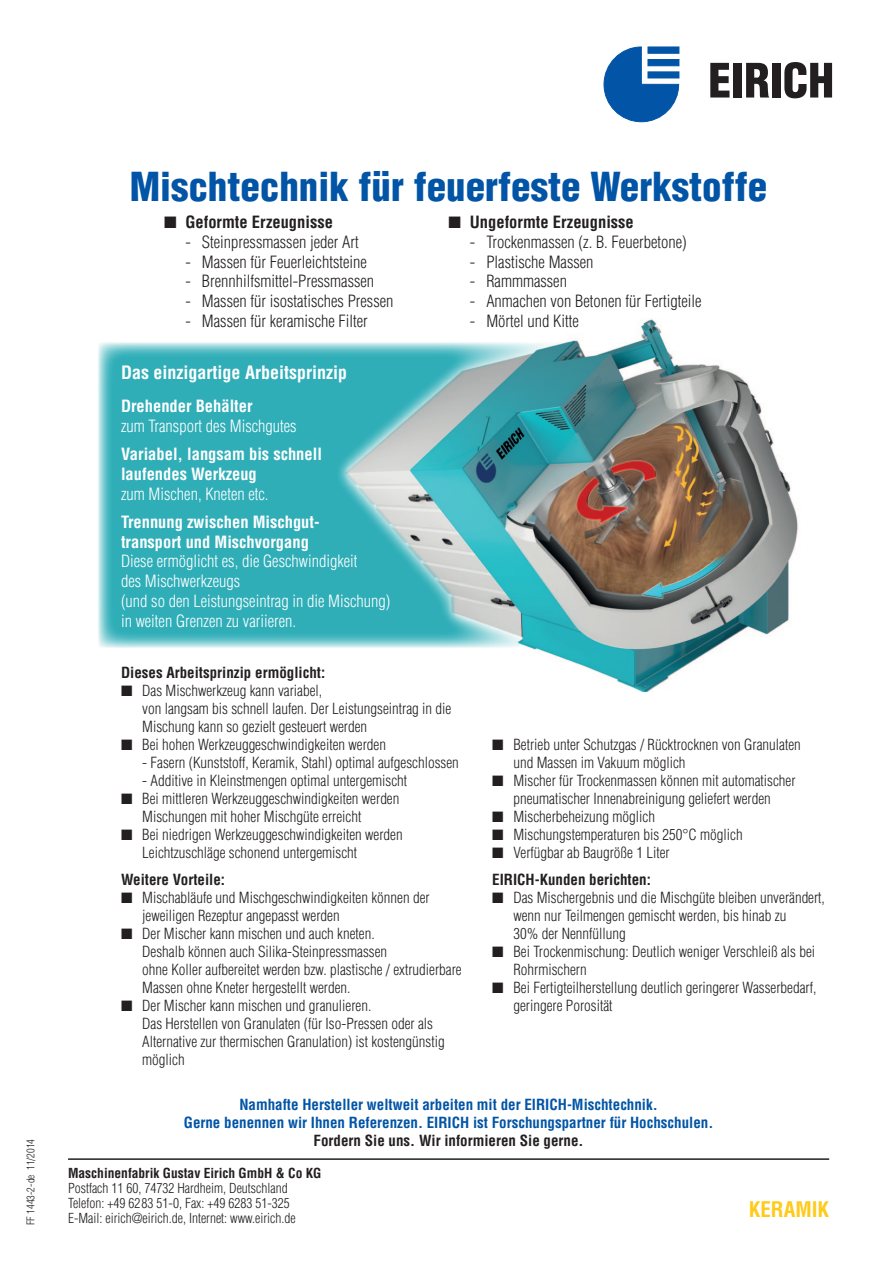
<style>
.page{position:relative;width:893px;height:1263px;background:#fff}
.page>*{position:absolute;margin:0;border:0;box-sizing:border-box;transform-origin:0 0}
.t1{font:900 condensed 39px "Helvetica";color:#0154a6}
.t2{font:700 condensed 21px "Helvetica";color:#fecb1b}
.t3{font:700 condensed 18px "Helvetica";color:#fff}
.t4{font:300 condensed 16.5px "Helvetica";color:#231f20}
.t5{font:300 condensed 16.5px/19.8px "Helvetica";color:#fff}
.t6{font:700 condensed 16.5px/19.8px "Helvetica";color:#fff}
.t7{font:700 condensed 16.5px "Helvetica";color:#231f20}
.t8{font:300 condensed 15px/18px "Helvetica";color:#231f20}
.t9{font:700 condensed 15px/18px "Helvetica";color:#0154a6;text-align:center}
.t10{font:700 condensed 15px "Helvetica";color:#231f20}
.t11{font:300 condensed 13.5px/15px "Helvetica";color:#231f20}
.t12{font:700 condensed 13.5px "Helvetica";color:#231f20}
.t13{font:300 condensed 10.5px "Helvetica";color:#231f20}
.s1{font-weight:700}
</style>
<div class="page">
<img style="left:531px;top:319px;width:267px;height:372px">
<svg style="left:98px;top:342px;width:479px;height:306px;background:#51b3ba"></svg>
<svg style="left:784px;top:62px;width:48px;height:36px"></svg>
<svg style="left:710px;top:63px;width:19px;height:35px"></svg>
<div style="left:734px;top:63px;width:8px;height:35px;background:#231f20"></div>
<svg style="left:746px;top:63px;width:23px;height:35px"></svg>
<div style="left:772px;top:63px;width:8px;height:35px;background:#231f20"></div>
<svg style="left:604px;top:47px;width:75px;height:75px"></svg>
<hr style="left:68px;top:1158px;width:761px;height:2px;background:#231f20">
<p class="t13" style="left:24px;top:1225px;width:88px;rotate:-90deg">FF 1443-2-de 11/2014</p>
<h1 class="t1" style="left:130px;top:162px;width:639px">Mischtechnik für feuerfeste Werkstoffe</h1>
<p class="t7" style="left:164px;top:212px;width:170px">■ Geformte Erzeugnisse</p>
<p class="t4" style="left:185px;top:231px;width:175px">- Steinpressmassen jeder Art</p>
<p class="t4" style="left:185px;top:251px;width:183px">- Massen für Feuerleichtsteine</p>
<p class="t4" style="left:185px;top:271px;width:190px">- Brennhilfsmittel-Pressmassen</p>
<p class="t4" style="left:185px;top:291px;width:210px">- Massen für isostatisches Pressen</p>
<p class="t4" style="left:185px;top:311px;width:184px">- Massen für keramische Filter</p>
<p class="t3" style="left:121px;top:362px;width:228px">Das einzigartige Arbeitsprinzip</p>
<p class="t6" style="left:121px;top:396px;width:133px">Drehender Behälter</p>
<p class="t5" style="left:121px;top:416px;width:177px">zum Transport des Mischgutes</p>
<p class="t6" style="left:121px;top:444px;width:202px">Variabel, langsam bis schnell laufendes Werkzeug</p>
<p class="t5" style="left:121px;top:483px;width:149px">zum Mischen, Kneten etc.</p>
<p class="t6" style="left:121px;top:512px;width:200px">Trennung zwischen Mischgut&shy;transport und Mischvorgang</p>
<p class="t5" style="left:121px;top:551px;width:271px">Diese ermöglicht es, die Geschwindigkeit<br>des Mischwerkzeugs<br>(und so den Leistungseintrag in die Mischung) in weiten Grenzen zu variieren.</p>
<p class="t7" style="left:449px;top:212px;width:187px">■ Ungeformte Erzeugnisse</p>
<p class="t4" style="left:470px;top:231px;width:218px">- Trockenmassen (z. B. Feuerbetone)</p>
<p class="t4" style="left:470px;top:251px;width:125px">- Plastische Massen</p>
<p class="t4" style="left:470px;top:271px;width:99px">- Rammmassen</p>
<p class="t4" style="left:470px;top:291px;width:233px">- Anmachen von Betonen für Fertigteile</p>
<p class="t4" style="left:470px;top:311px;width:111px">- Mörtel und Kitte</p>
<p class="t10" style="left:121px;top:663px;width:206px">Dieses Arbeitsprinzip ermöglicht:</p>
<p class="t8" style="left:142px;top:681px;width:311px;text-indent:-21px">■ Das Mischwerkzeug kann variabel,<br>von langsam bis schnell laufen. Der Leistungseintrag in die<br>Mischung kann so gezielt gesteuert werden</p>
<p class="t8" style="left:121px;top:735px;width:267px">■ Bei hohen Werkzeuggeschwindigkeiten werden</p>
<p class="t8" style="left:142px;top:753px;width:318px">- Fasern (Kunststoff, Keramik, Stahl) optimal aufgeschlossen</p>
<p class="t8" style="left:142px;top:771px;width:266px">- Additive in Kleinstmengen optimal untergemischt</p>
<p class="t8" style="left:142px;top:789px;width:259px;text-indent:-21px">■ Bei mittleren Werkzeuggeschwindigkeiten werden<br>Mischungen mit hoher Mischgüte erreicht</p>
<p class="t8" style="left:142px;top:825px;width:262px;text-indent:-21px">■ Bei niedrigen Werkzeuggeschwindigkeiten werden<br>Leichtzuschläge schonend untergemischt</p>
<p class="t10" style="left:121px;top:870px;width:106px">Weitere Vorteile:</p>
<p class="t8" style="left:142px;top:888px;width:289px;text-indent:-21px">■ Mischabläufe und Mischgeschwindigkeiten können der jeweiligen Rezeptur angepasst werden</p>
<p class="t8" style="left:142px;top:924px;width:321px;text-indent:-21px">■ Der Mischer kann mischen und auch kneten.<br>Deshalb können auch Silika-Steinpressmassen<br>ohne Koller aufbereitet werden bzw. plastische / extrudierbare Massen ohne Kneter hergestellt werden.</p>
<p class="t8" style="left:142px;top:996px;width:304px;text-indent:-21px">■ Der Mischer kann mischen und granulieren.<br>Das Herstellen von Granulaten (für Iso-Pressen oder als Alternative zur thermischen Granulation) ist kostengünstig möglich</p>
<p class="t8" style="left:513px;top:735px;width:289px;text-indent:-21px">■ Betrieb unter Schutzgas / Rücktrocknen von Granulaten und Massen im Vakuum möglich</p>
<p class="t8" style="left:492px;top:771px;width:305px;text-align:center">■ Mischer für Trockenmassen können mit automatischer pneumatischer Innenabreinigung geliefert werden</p>
<p class="t8" style="left:492px;top:807px;width:164px">■ Mischerbeheizung möglich</p>
<p class="t8" style="left:492px;top:825px;width:252px">■ Mischungstemperaturen bis 250°C möglich</p>
<p class="t8" style="left:492px;top:839px;width:179px;line-height:27px">■ Verfügbar ab Baugröße 1 Liter<br><span class="s1">EIRICH-Kunden berichten:</span></p>
<p class="t8" style="left:513px;top:888px;width:313px;text-indent:-21px">■ Das Mischergebnis und die Mischgüte bleiben unverändert, wenn nur Teilmengen gemischt werden, bis hinab zu<br>30% der Nennfüllung</p>
<p class="t8" style="left:513px;top:942px;width:303px;text-indent:-21px">■ Bei Trockenmischung: Deutlich weniger Verschleiß als bei<br>Rohrmischern</p>
<p class="t8" style="left:513px;top:978px;width:304px;text-indent:-21px">■ Bei Fertigteilherstellung deutlich geringerer Wasserbedarf, geringere Porosität</p>
<p class="t9" style="left:184px;top:1095px;width:531px">Namhafte Hersteller weltweit arbeiten mit der EIRICH-Mischtechnik.<br>Gerne benennen wir Ihnen Referenzen. EIRICH ist Forschungspartner für Hochschulen.</p>
<p class="t10" style="left:314px;top:1131px;width:271px">Fordern Sie uns. Wir informieren Sie gerne.</p>
<p class="t12" style="left:68px;top:1165px;width:255px">Maschinenfabrik Gustav Eirich GmbH &amp; Co KG</p>
<p class="t11" style="left:68px;top:1180px;width:223px">Postfach 11 60, 74732 Hardheim, Deutschland<br>Telefon: +49 6283 51-0, Fax: +49 6283 51-325</p>
<p class="t11" style="left:68px;top:1210px;width:229px">E-Mail: eirich@eirich.de, Internet: www.eirich.de</p>
<h2 class="t2" style="left:749px;top:1196px;width:82px">KERAMIK</h2>
</div>
